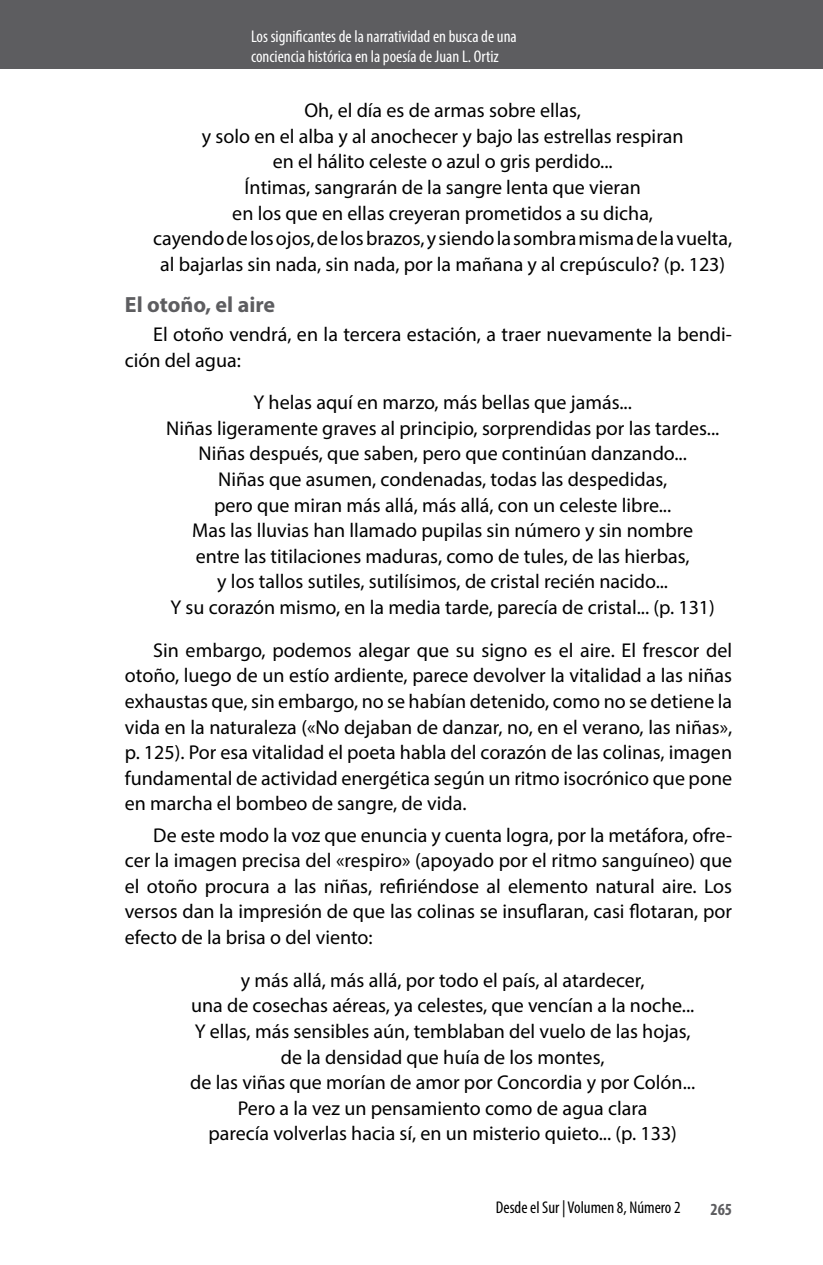
<style>
.page{position:relative;width:823px;height:1265px;background:#fff}
.page>*{position:absolute;margin:0;border:0;box-sizing:border-box;transform-origin:0 0}
.t1{font:700 22px "Myriad Pro";color:#5d5d60}
.t2{font:20px/25.6px "Myriad Pro";color:#000;text-align:center}
.t3{font:condensed 17px/20px "Myriad Pro";color:#fff}
.t4{font:condensed 17px "Myriad Pro";color:#000}
.t5{font:700 condensed 17px "Myriad Pro";color:#5d5d60}
</style>
<div class="page">
<div style="left:0;top:0;width:822px;height:68px;background:#5d5d60"></div>
<p class="t3" style="left:251px;top:26px;width:267px">Los significantes de la narratividad en busca de una conciencia histórica en la poesía de Juan L. Ortiz</p>
<p class="t2" style="left:153px;top:97px;width:580px">Oh, el día es de armas sobre ellas,<br>y solo en el alba y al anochecer y bajo las estrellas respiran<br>en el hálito celeste o azul o gris perdido...<br>Íntimas, sangrarán de la sangre lenta que vieran<br>en los que en ellas creyeran prometidos a su dicha,<br>cayendo de los ojos, de los brazos, y siendo la sombra misma de la vuelta, al bajarlas sin nada, sin nada, por la mañana y al crepúsculo? (p. 123)</p>
<p class="t1" style="left:125px;top:290px;width:152px">El otoño, el aire</p>
<p class="t2" style="left:125px;top:321px;width:608px;text-align:left;text-indent:28px">El otoño vendrá, en la tercera estación, a traer nuevamente la bendi&shy;ción del agua:</p>
<p class="t2" style="left:166px;top:389px;width:554px">Y helas aquí en marzo, más bellas que jamás...<br>Niñas ligeramente graves al principio, sorprendidas por las tardes...<br>Niñas después, que saben, pero que continúan danzando...<br>Niñas que asumen, condenadas, todas las despedidas,<br>pero que miran más allá, más allá, con un celeste libre...<br>Mas las lluvias han llamado pupilas sin número y sin nombre<br>entre las titilaciones maduras, como de tules, de las hierbas,<br>y los tallos sutiles, sutilísimos, de cristal recién nacido...<br>Y su corazón mismo, en la media tarde, parecía de cristal... (p. 131)</p>
<p class="t2" style="left:125px;top:636px;width:608px;text-align:justify;text-indent:28px">Sin embargo, podemos alegar que su signo es el aire. El frescor del otoño, luego de un estío ardiente, parece devolver la vitalidad a las niñas exhaustas que, sin embargo, no se habían detenido, como no se detiene la vida en la naturaleza («No dejaban de danzar, no, en el verano, las niñas», p. 125). Por esa vitalidad el poeta habla del corazón de las colinas, imagen fundamental de actividad energética según un ritmo isocrónico que pone en marcha el bombeo de sangre, de vida.</p>
<p class="t2" style="left:125px;top:821px;width:608px;text-align:justify;text-indent:28px">De este modo la voz que enuncia y cuenta logra, por la metáfora, ofre&shy;cer la imagen precisa del «respiro» (apoyado por el ritmo sanguíneo) que el otoño procura a las niñas, refiriéndose al elemento natural aire. Los versos dan la impresión de que las colinas se insuflaran, casi flotaran, por efecto de la brisa o del viento:</p>
<p class="t2" style="left:190px;top:966px;width:506px">y más allá, más allá, por todo el país, al atardecer,<br>una de cosechas aéreas, ya celestes, que vencían a la noche...<br>Y ellas, más sensibles aún, temblaban del vuelo de las hojas, de la densidad que huía de los montes,<br>de las viñas que morían de amor por Concordia y por Colón...<br>Pero a la vez un pensamiento como de agua clara<br>parecía volverlas hacia sí, en un misterio quieto... (p. 133)</p>
<p class="t4" style="left:495px;top:1196px;width:186px">Desde el Sur | Volumen 8, Número 2</p>
<p class="t5" style="left:710px;top:1198px;width:23px">265</p>
</div>
